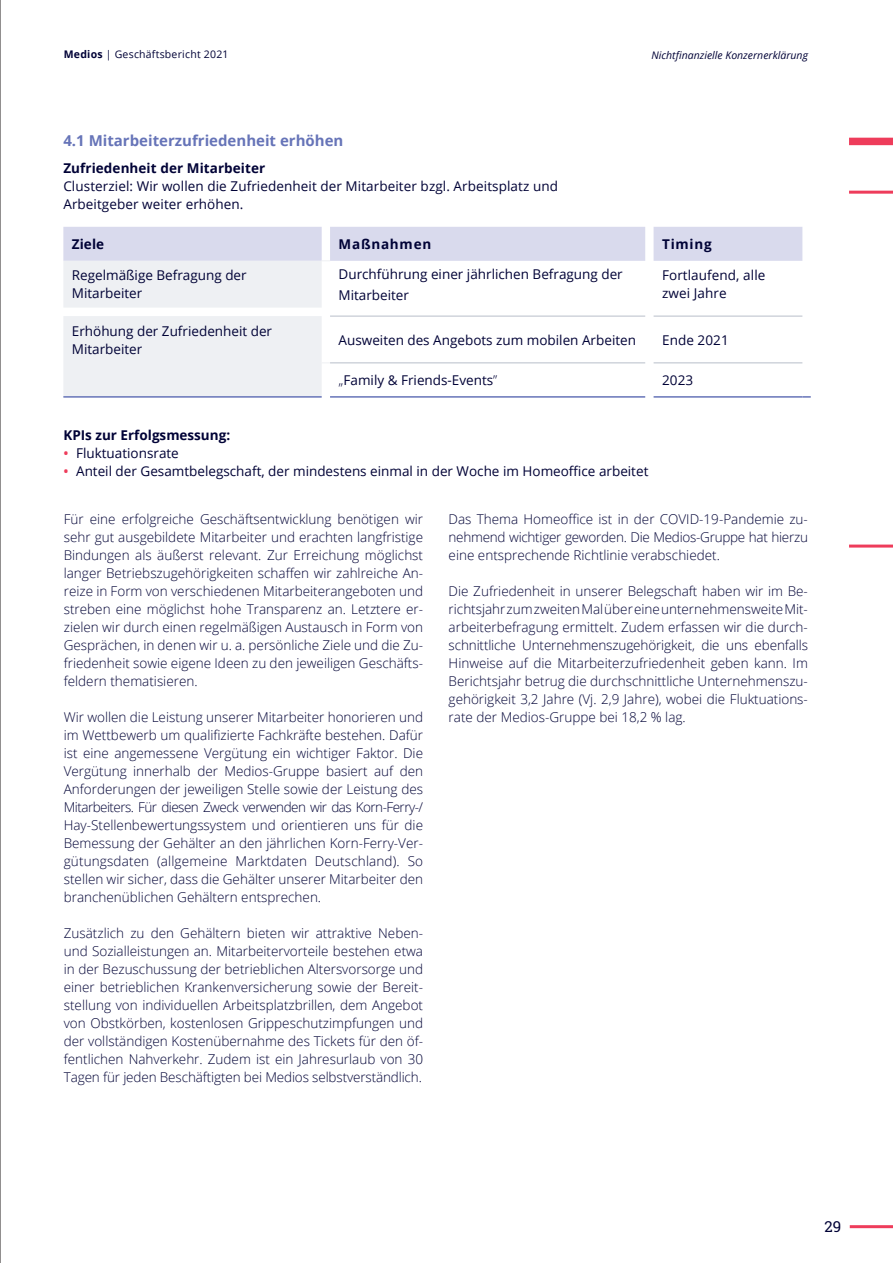
<style>
.page{position:relative;width:893px;height:1263px;background:#fff}
.page>*{position:absolute;margin:0;border:0;box-sizing:border-box;transform-origin:0 0}
.Fließtext_9_12{font:700 15px "Open Sans";color:#6674b8}
.t1{font:15px "Roboto Slab";color:#000236}
.Fließtext_9_12-2{font:300 13.5px/18px "Open Sans";color:#000236;text-align:justify}
.Kontaktdaten_red{font:13.5px/21px "Open Sans";color:#000236}
.alt_-_nicht_verwend{font:13.5px/18px "Open Sans";letter-spacing:.005em;color:#000236}
.alt_-_nicht_verwend-2{font:700 13.5px "Open Sans";letter-spacing:.005em;color:#000236}
.Kontaktdaten_red-2{font:700 13.5px "Open Sans";color:#000236}
.alt_-_nicht_verwend-3{font:700 13.5px "Open Sans";letter-spacing:.06em;color:#000236}
.Inhaltsverzeichnis-Z{font:italic 10.5px "Open Sans";color:#000236}
.t2{font:10.5px "Open Sans";letter-spacing:.02em;color:#000236}
.s1{font-weight:700}
.s2{font-weight:300}
.s3{font-weight:600;color:#ee3c5b}
</style>
<div class="page">
<hr style="left:850px;top:1225px;width:43px;height:3px;background:#ee3c5b">
<svg style="left:63px;top:227px;width:748px;height:171px"></svg>
<hr style="left:0;top:0;width:1px;height:1263px;background:#231f20">
<div style="left:849px;top:138px;width:44px;height:7px;background:#ee3c5b"></div>
<hr style="left:849px;top:191px;width:44px;height:3px;background:#ee3c5b">
<hr style="left:849px;top:545px;width:44px;height:3px;background:#ee3c5b">
<p class="t2" style="left:64px;top:47px;width:166px"><span class="s1">Medios</span> | Geschäftsbericht 2021</p>
<p class="Fließtext_9_12" style="left:63px;top:130px;width:282px">4.1 Mitarbeiterzufriedenheit erhöhen</p>
<p class="Inhaltsverzeichnis-Z" style="left:651px;top:48px;width:158px">Nichtfinanzielle Konzernerklärung</p>
<p class="alt_-_nicht_verwend-2" style="left:63px;top:159px;width:203px">Zufriedenheit der Mitarbeiter</p>
<p class="alt_-_nicht_verwend" style="left:63px;top:177px;width:496px">Clusterziel: Wir wollen die Zufriedenheit der Mitarbeiter bzgl. Arbeitsplatz und</p>
<p class="alt_-_nicht_verwend" style="left:63px;top:195px;width:182px">Arbeitgeber weiter erhöhen.</p>
<p class="alt_-_nicht_verwend-2" style="left:72px;top:234px;width:34px">Ziele</p>
<p class="alt_-_nicht_verwend-3" style="left:339px;top:234px;width:94px">Maßnahmen</p>
<p class="alt_-_nicht_verwend-2" style="left:662px;top:234px;width:51px">Timing</p>
<p class="Kontaktdaten_red" style="left:72px;top:265px;width:176px">Regelmäßige Befragung der</p>
<p class="Kontaktdaten_red" style="left:72px;top:283px;width:72px">Mitarbeiter</p>
<p class="Kontaktdaten_red" style="left:339px;top:263px;width:286px">Durchführung einer jährlichen Befragung der<br>Mitarbeiter</p>
<p class="alt_-_nicht_verwend" style="left:662px;top:266px;width:105px">Fortlaufend, alle zwei Jahre</p>
<p class="Kontaktdaten_red" style="left:72px;top:320px;width:202px">Erhöhung der Zufriedenheit der</p>
<p class="Kontaktdaten_red" style="left:72px;top:338px;width:72px">Mitarbeiter</p>
<p class="Kontaktdaten_red" style="left:339px;top:329px;width:299px">Ausweiten des Angebots zum mobilen Arbeiten</p>
<p class="alt_-_nicht_verwend" style="left:662px;top:330px;width:68px">Ende 2021</p>
<p class="Kontaktdaten_red" style="left:339px;top:369px;width:160px"><span class="s2">„</span>Family &amp; Friends-Events<span class="s2">”</span></p>
<p class="alt_-_nicht_verwend" style="left:662px;top:370px;width:33px">2023</p>
<p class="Kontaktdaten_red-2" style="left:63px;top:426px;width:168px">KPIs zur Erfolgsmessung:</p>
<p class="Kontaktdaten_red" style="left:63px;top:442px;width:117px"><span class="s3">•</span> Fluktuationsrate</p>
<p class="Kontaktdaten_red" style="left:63px;top:460px;width:587px"><span class="s3">•</span> Anteil der Gesamtbelegschaft, der mindestens einmal in der Woche im Homeoffice arbeitet</p>
<p class="Fließtext_9_12-2" style="left:64px;top:509px;width:361px">Für eine erfolgreiche Geschäftsentwicklung benötigen wir sehr gut ausgebildete Mitarbeiter und erachten langfristige Bindungen als äußerst relevant. Zur Erreichung möglichst langer Betriebszugehörigkeiten schaffen wir zahlreiche An&shy;reize in Form von verschiedenen Mitarbeiterangeboten und streben eine möglichst hohe Transparenz an. Letztere er&shy;zielen wir durch einen regelmäßigen Austausch in Form von Gesprächen, in denen wir u. a. persönliche Ziele und die Zu&shy;friedenheit sowie eigene Ideen zu den jeweiligen Geschäfts&shy;feldern thematisieren.</p>
<p class="Fließtext_9_12-2" style="left:64px;top:707px;width:361px">Wir wollen die Leistung unserer Mitarbeiter honorieren und im Wettbewerb um qualifizierte Fachkräfte bestehen. Dafür ist eine angemessene Vergütung ein wichtiger Faktor. Die Vergütung innerhalb der Medios-Gruppe basiert auf den Anforderungen der jeweiligen Stelle sowie der Leistung des Mitarbeiters. Für diesen Zweck verwenden wir das Korn-Ferry-/ Hay-Stellenbewertungssystem und orientieren uns für die Bemessung der Gehälter an den jährlichen Korn-Ferry-Ver&shy;gütungsdaten (allgemeine Marktdaten Deutschland). So stellen wir sicher, dass die Gehälter unserer Mitarbeiter den branchenüblichen Gehältern entsprechen.</p>
<p class="Fließtext_9_12-2" style="left:64px;top:923px;width:361px">Zusätzlich zu den Gehältern bieten wir attraktive Neben&shy;und Sozialleistungen an. Mitarbeitervorteile bestehen etwa in der Bezuschussung der betrieblichen Altersvorsorge und einer betrieblichen Krankenversicherung sowie der Bereit&shy;stellung von individuellen Arbeitsplatzbrillen, dem Angebot von Obstkörben, kostenlosen Grippeschutzimpfungen und der vollständigen Kostenübernahme des Tickets für den öf&shy;fentlichen Nahverkehr. Zudem ist ein Jahresurlaub von 30<br>Tagen für jeden Beschäftigten bei Medios selbstverständlich.</p>
<p class="Fließtext_9_12-2" style="left:449px;top:509px;width:361px">Das Thema Homeoffice ist in der COVID-19-Pandemie zu&shy;nehmend wichtiger geworden. Die Medios-Gruppe hat hierzu eine entsprechende Richtlinie verabschiedet.</p>
<p class="Fließtext_9_12-2" style="left:449px;top:581px;width:361px">Die Zufriedenheit in unserer Belegschaft haben wir im Be&shy;richtsjahr zum zweiten Mal über eine unternehmensweite Mit&shy;arbeiterbefragung ermittelt. Zudem erfassen wir die durch&shy;schnittliche Unternehmenszugehörigkeit, die uns ebenfalls Hinweise auf die Mitarbeiterzufriedenheit geben kann. Im Berichtsjahr betrug die durchschnittliche Unternehmenszu&shy;gehörigkeit 3,2 Jahre (Vj. 2,9 Jahre), wobei die Fluktuations&shy;rate der Medios-Gruppe bei 18,2 % lag.</p>
<p class="t1" style="left:824px;top:1216px;width:18px">29</p>
</div>
